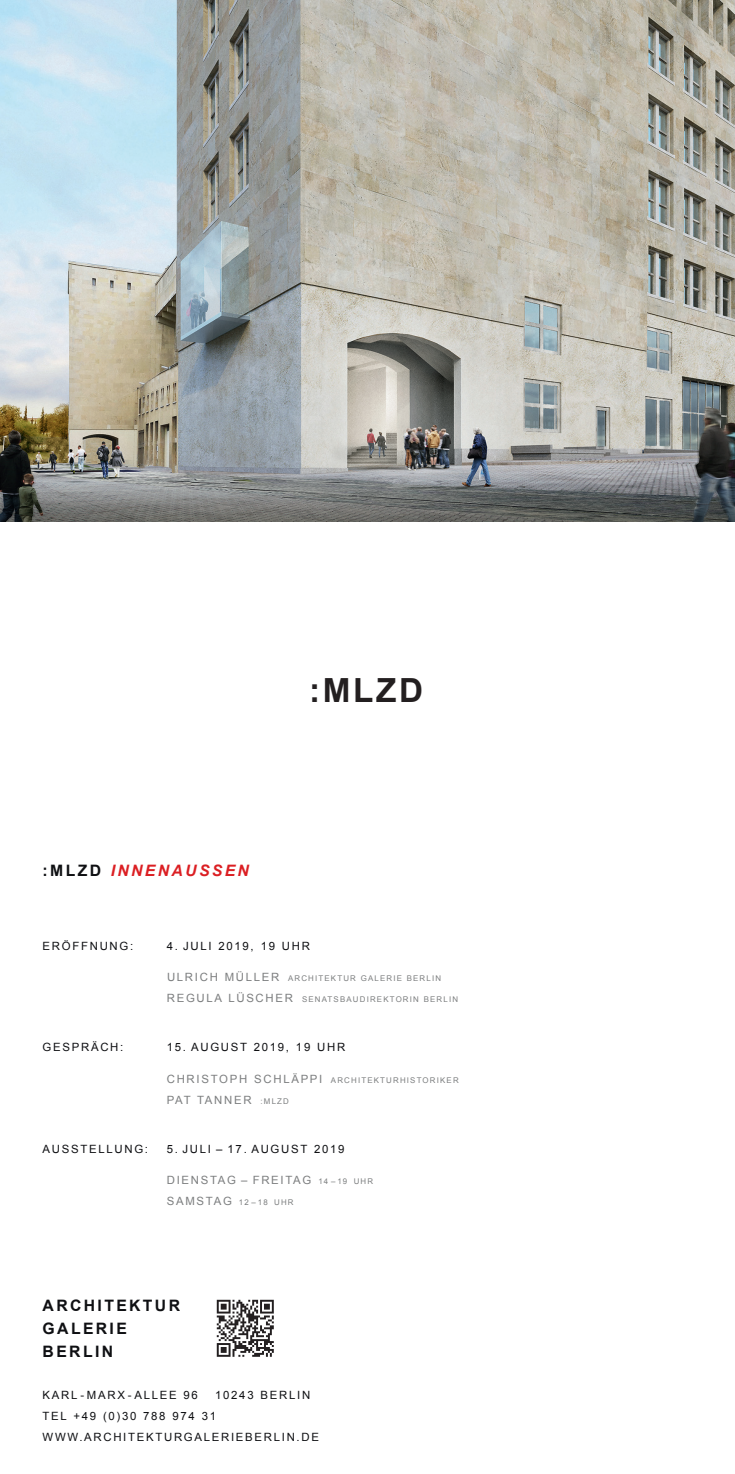
<style>
.page{position:relative;width:735px;height:1474px;background:#fff}
.page>*{position:absolute;margin:0;border:0;box-sizing:border-box;transform-origin:0 0}
.t1{font:700 33.25px "Arial";color:#231f20}
.t2{font:700 15.75px/22.8px "Arial";letter-spacing:.15em;color:#0f1013}
.t3{font:italic 700 15.75px "Arial";letter-spacing:.15em;color:#db1f23}
.t4{font:11.38px/21px "Arial";letter-spacing:.15em;color:#0f1013}
.t5{font:11.38px "Arial";letter-spacing:.15em;color:#7c7e7f}
.t6{font:7.88px "Arial";letter-spacing:.15em;color:#7c7e7f}
.s1{font-style:normal;color:#0f1013}
.s2{font-size:11.38px}
.s3{font-size:7.88px}
</style>
<div class="page">
<img style="left:0;top:0;width:734px;height:521px">
<img style="left:216px;top:1299px;width:58px;height:57px">
<h1 class="t1" style="left:309px;top:667px;width:115px">:MLZD</h1>
<h2 class="t3" style="left:43px;top:860px;width:208px"><span class="s1">:MLZD</span> INNENAUSSEN</h2>
<p class="t4" style="left:43px;top:935px;width:92px">ERÖFFNUNG:</p>
<p class="t4" style="left:167px;top:935px;width:145px">4. JULI 2019, 19 UHR</p>
<p class="t6" style="left:167px;top:973px;width:275px"><span class="s2">ULRICH MÜLLER</span> ARCHITEKTUR GALERIE BERLIN</p>
<p class="t6" style="left:167px;top:994px;width:292px"><span class="s2">REGULA LÜSCHER</span> SENATSBAUDIREKTORIN BERLIN</p>
<p class="t4" style="left:43px;top:1036px;width:82px">GESPRÄCH:</p>
<p class="t4" style="left:167px;top:1036px;width:180px">15. AUGUST 2019, 19 UHR</p>
<p class="t6" style="left:167px;top:1074px;width:293px"><span class="s2">CHRISTOPH SCHLÄPPI</span> ARCHITEKTURHISTORIKER</p>
<p class="t5" style="left:167px;top:1092px;width:124px">PAT TANNER <span class="s3">:MLZD</span></p>
<p class="t4" style="left:43px;top:1138px;width:107px">AUSSTELLUNG:</p>
<p class="t4" style="left:167px;top:1138px;width:179px">5. JULI – 17. AUGUST 2019</p>
<p class="t5" style="left:167px;top:1172px;width:208px">DIENSTAG – FREITAG <span class="s3">14 –19 UHR</span></p>
<p class="t6" style="left:167px;top:1197px;width:128px"><span class="s2">SAMSTAG</span> 12 –18 UHR</p>
<h2 class="t2" style="left:43px;top:1294px;width:139px">ARCHITEKTUR<br>GALERIE<br>BERLIN</h2>
<p class="t4" style="left:43px;top:1384px;width:157px">KARL-MARX-ALLEE 96</p>
<p class="t4" style="left:43px;top:1384px;width:278px;text-indent:172px">10243 BERLIN<br>TEL +49 (0)30 788 974 31<br>WWW.ARCHITEKTURGALERIEBERLIN.DE</p>
</div>
